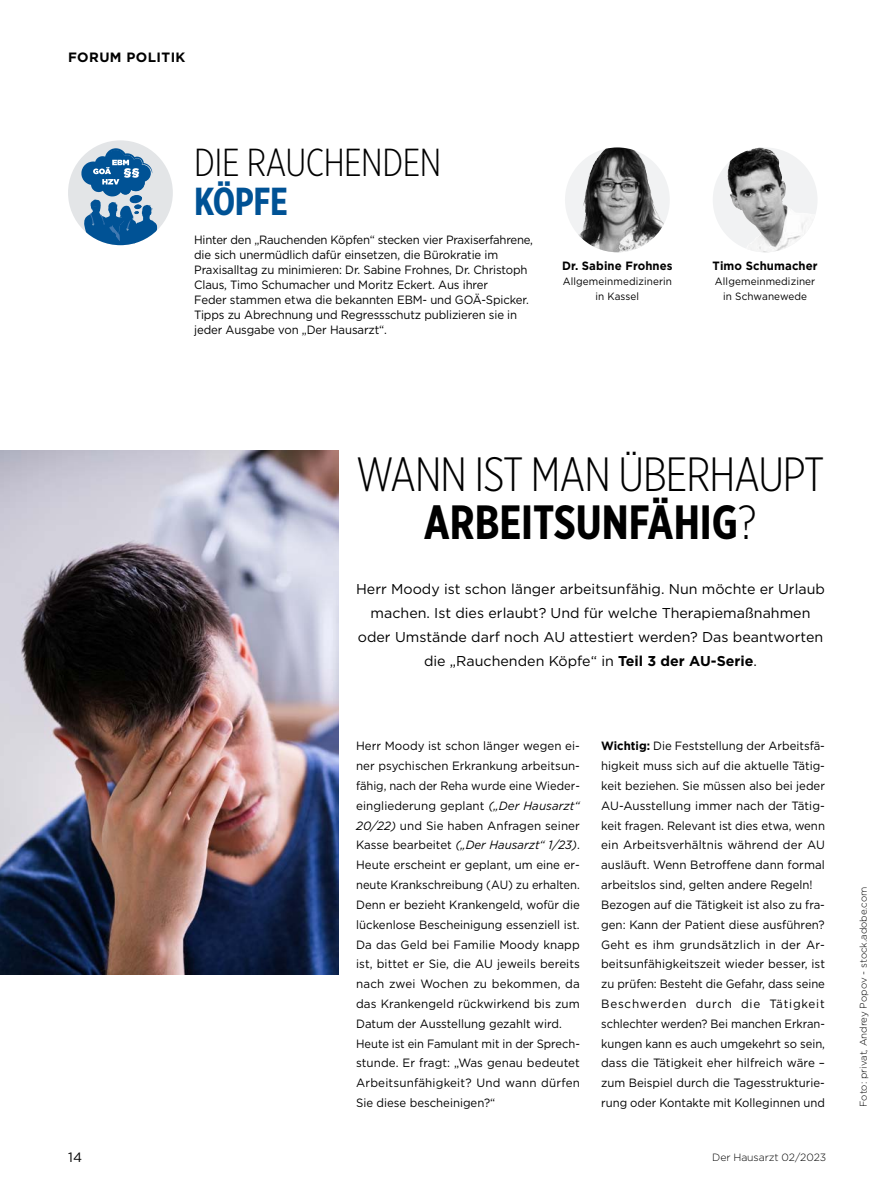
<style>
.page{position:relative;width:893px;height:1191px;background:#fff}
.page>*{position:absolute;margin:0;border:0;box-sizing:border-box;transform-origin:0 0}
.t1{font:300 48px/48px "Gotham X Narrow";letter-spacing:-.02em;color:#000;text-align:center}
.t2{font:300 39px "Gotham X Narrow";letter-spacing:-.01em;color:#000}
.t3{font:700 39px "Gotham X Narrow";letter-spacing:-.01em;color:#005295}
.t4{font:14.25px/24px "Gotham";color:#000;text-align:center}
.t5{font:700 13.5px "Gotham";letter-spacing:.03em;color:#000}
.t6{font:13.5px "Gotham";color:#000}
.t7{font:12px/19.8px "Gotham";color:#000;scale:.95 1}
.t8{font:12px/19.8px "Gotham";color:#000;scale:.96 1}
.t9{font:700 12px "Gotham";letter-spacing:.01em;color:#000;scale:.95 1}
.t10{font:10.5px/15px "Gotham";letter-spacing:.01em;color:#000;text-align:center;scale:.95 1}
.t11{font:300 10.5px "Gotham";letter-spacing:-.01em;color:#000}
.t12{font:300 9.75px "Gotham";color:#000}
.s1{font-weight:700}
.s2{font-style:italic}
</style>
<div class="page">
<div style="left:565px;top:147px;width:105px;height:105px;background:#f1f2f3;border-radius:50%"></div>
<img style="left:578px;top:149px;width:86px;height:103px">
<svg style="left:713px;top:147px;width:104px;height:105px;fill:#f1f2f3"></svg>
<img style="left:726px;top:148px;width:29px;height:43px">
<div style="left:68px;top:140px;width:105px;height:105px;background:#e3e5e7;border-radius:50%"></div>
<svg style="left:81px;top:148px;width:76px;height:97px"></svg>
<img style="left:0;top:451px;width:339px;height:523px">
<p class="t5" style="left:68px;top:48px;width:119px">FORUM POLITIK</p>
<h2 class="t2" style="left:194px;top:139px;width:249px">DIE RAUCHENDEN</h2>
<h2 class="t3" style="left:194px;top:177px;width:95px">KÖPFE</h2>
<p class="t7" style="left:194px;top:231px;width:358px;line-height:15px">Hinter den „Rauchenden Köpfen“ stecken vier Praxiserfahrene, die sich unermüdlich dafür einsetzen, die Bürokratie im Praxisalltag zu minimieren: Dr. Sabine Frohnes, Dr. Christoph Claus, Timo Schumacher und Moritz Eckert. Aus ihrer<br>Feder stammen etwa die bekannten EBM- und GOÄ-Spicker.<br>Tipps zu Abrechnung und Regressschutz publizieren sie in jeder Ausgabe von „Der Hausarzt“.</p>
<p class="t9" style="left:562px;top:258px;width:118px">Dr. Sabine Frohnes</p>
<p class="t10" style="left:563px;top:274px;width:117px">Allgemeinmedizinerin in Kassel</p>
<p class="t9" style="left:713px;top:258px;width:112px">Timo Schumacher</p>
<p class="t10" style="left:715px;top:274px;width:107px">Allgemeinmediziner in Schwanewede</p>
<h1 class="t1" style="left:356px;top:449px;width:469px">WANN IST MAN ÜBERHAUPT<br><span class="s1">ARBEITSUNFÄHIG</span>?</h1>
<p class="t4" style="left:356px;top:577px;width:470px">Herr Moody ist schon länger arbeitsunfähig. Nun möchte er Urlaub machen. Ist dies erlaubt? Und für welche Therapiemaßnahmen oder Umstände darf noch AU attestiert werden? Das beantworten die „Rauchenden Köpfe“ in <span class="s1">Teil 3 der AU-Serie</span>.</p>
<p class="t8" style="left:356px;top:736px;width:235px">Herr Moody ist schon länger wegen ei&shy;ner psychischen Erkrankung arbeitsun&shy;fähig, nach der Reha wurde eine Wieder&shy;eingliederung geplant <span class="s2">(„Der Hausarzt“ 20/22)</span> und Sie haben Anfragen seiner Kasse bearbeitet <span class="s2">(„Der Hausarzt“ 1/23)</span>.<br>Heute erscheint er geplant, um eine er&shy;neute Krankschreibung (AU) zu erhalten.<br>Denn er bezieht Krankengeld, wofür die lückenlose Bescheinigung essenziell ist.<br>Da das Geld bei Familie Moody knapp ist, bittet er Sie, die AU jeweils bereits nach zwei Wochen zu bekommen, da das Krankengeld rückwirkend bis zum Datum der Ausstellung gezahlt wird.<br>Heute ist ein Famulant mit in der Sprech&shy;stunde. Er fragt: „Was genau bedeutet Arbeitsunfähigkeit? Und wann dürfen Sie diese bescheinigen?“</p>
<p class="t7" style="left:601px;top:736px;width:237px"><span class="s1">Wichtig:</span> Die Feststellung der Arbeitsfä&shy;higkeit muss sich auf die aktuelle Tätig&shy;keit beziehen. Sie müssen also bei jeder AU-Ausstellung immer nach der Tätig&shy;keit fragen. Relevant ist dies etwa, wenn ein Arbeitsverhältnis während der AU ausläuft. Wenn Betroffene dann formal arbeitslos sind, gelten andere Regeln!<br>Bezogen auf die Tätigkeit ist also zu fra&shy;gen: Kann der Patient diese ausführen?<br>Geht es ihm grundsätzlich in der Ar&shy;beitsunfähigkeitszeit wieder besser, ist zu prüfen: Besteht die Gefahr, dass seine Beschwerden durch die Tätigkeit schlechter werden? Bei manchen Erkran&shy;kungen kann es auch umgekehrt so sein, dass die Tätigkeit eher hilfreich wäre – zum Beispiel durch die Tagesstrukturie&shy;rung oder Kontakte mit Kolleginnen und</p>
<p class="t6" style="left:68px;top:1148px;width:16px">14</p>
<p class="t11" style="left:712px;top:1150px;width:116px">Der Hausarzt 02/2023</p>
<p class="t12" style="left:857px;top:1107px;width:222px;rotate:-90deg">Foto: privat, Andrey Popov - stock.adobe.com</p>
</div>
